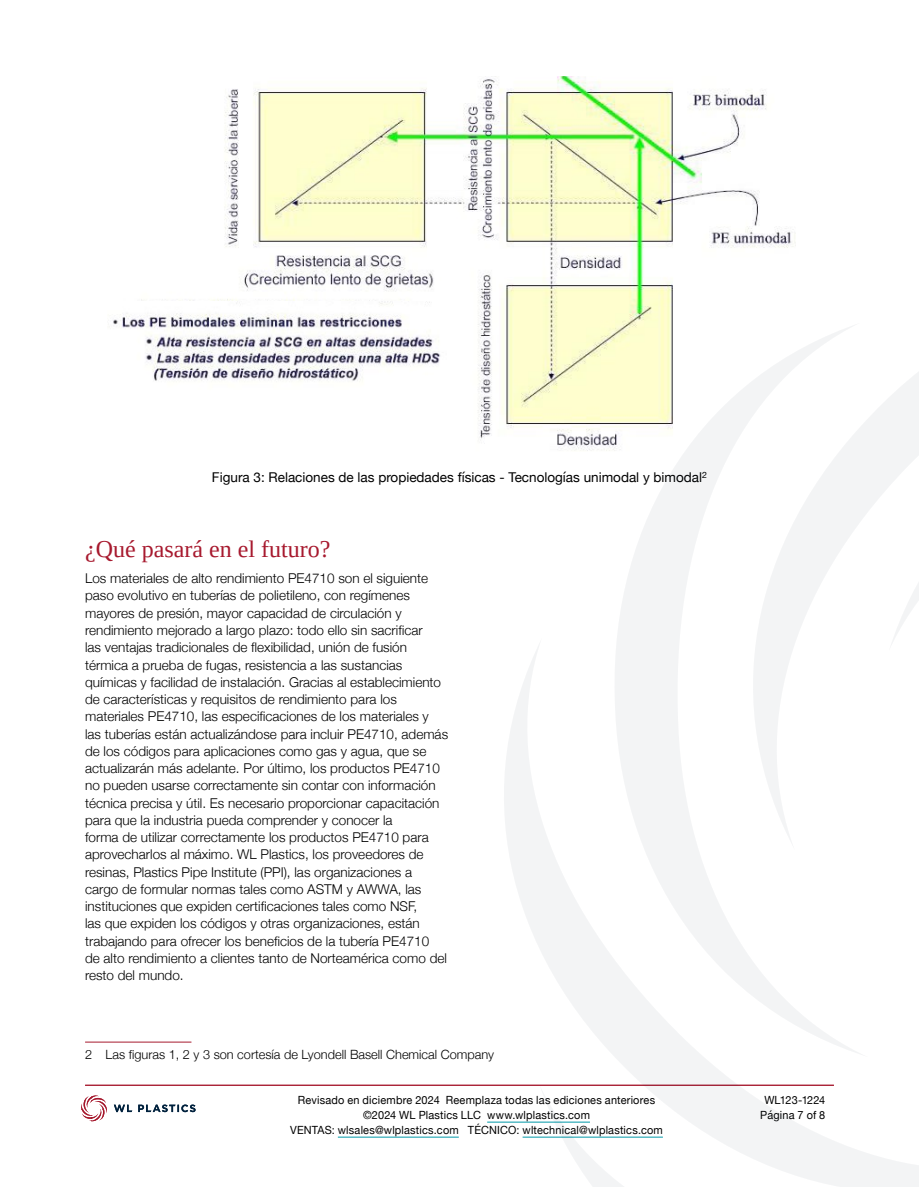
<style>
.page{position:relative;width:919px;height:1187px;background:#fff}
.page>*{position:absolute;margin:0;border:0;box-sizing:border-box;transform-origin:0 0}
.H2_Red_sentence_case{font:24px "Tinos";color:#a7192e}
.Body_-_single_column{font:300 13.5px/17.2px "Helvetica Neue";color:#000}
.caption_-_after_figure{font:13.5px "Helvetica Neue";color:#000}
.Footnote{font:300 12.75px "Helvetica Neue";color:#000}
.t1{font:11.25px/15px "Helvetica Neue";letter-spacing:.015em;color:#000;text-align:center}
</style>
<div class="page">
<hr style="left:338px;top:1136px;width:121px;height:1px;background:#0098a8">
<svg style="left:114px;top:1104px;width:81px;height:8px"></svg>
<svg style="left:81px;top:1095px;width:26px;height:26px"></svg>
<hr style="left:85px;top:1084px;width:748px;height:1px;background:#a7192e">
<img style="left:141px;top:77px;width:654px;height:374px">
<hr style="left:85px;top:1041px;width:106px;height:1px;background:#a7192e">
<svg style="left:468px;top:646px;width:450px;height:540px"></svg>
<svg style="left:610px;top:322px;width:258px;height:735px"></svg>
<svg style="left:718px;top:251px;width:200px;height:599px"></svg>
<svg style="left:888px;top:393px;width:30px;height:258px"></svg>
<img style="left:113px;top:301px;width:344px;height:102px">
<p class="caption_-_after_figure" style="left:212px;top:468px;width:496px">Figura 3: Relaciones de las propiedades físicas - Tecnologías unimodal y bimodal<sup>2</sup></p>
<p class="H2_Red_sentence_case" style="left:85px;top:534px;width:247px">¿Qué pasará en el futuro?</p>
<p class="Body_-_single_column" style="left:85px;top:568px;width:364px">Los materiales de alto rendimiento PE4710 son el siguiente paso evolutivo en tuberías de polietileno, con regímenes mayores de presión, mayor capacidad de circulación y rendimiento mejorado a largo plazo: todo ello sin sacrificar<br>las ventajas tradicionales de flexibilidad, unión de fusión térmica a prueba de fugas, resistencia a las sustancias químicas y facilidad de instalación. Gracias al establecimiento de características y requisitos de rendimiento para los materiales PE4710, las especificaciones de los materiales y las tuberías están actualizándose para incluir PE4710, además de los códigos para aplicaciones como gas y agua, que se actualizarán más adelante. Por último, los productos PE4710 no pueden usarse correctamente sin contar con información técnica precisa y útil. Es necesario proporcionar capacitación para que la industria pueda comprender y conocer la<br>forma de utilizar correctamente los productos PE4710 para aprovecharlos al máximo. WL Plastics, los proveedores de resinas, Plastics Pipe Institute (PPI), las organizaciones a cargo de formular normas tales como ASTM y AWWA, las instituciones que expiden certificaciones tales como NSF,<br>las que expiden los códigos y otras organizaciones, están trabajando para ofrecer los beneficios de la tubería PE4710<br>de alto rendimiento a clientes tanto de Norteamérica como del resto del mundo.</p>
<p class="Footnote" style="left:85px;top:1044px;width:410px">2 Las figuras 1, 2 y 3 son cortesía de Lyondell Basell Chemical Company</p>
<p class="t1" style="left:290px;top:1093px;width:374px">Revisado en diciembre 2024 Reemplaza todas las ediciones anteriores ©2024 WL Plastics LLC www.wlplastics.com<br>VENTAS: wlsales@wlplastics.com TÉCNICO: wltechnical@wlplastics.com</p>
<p class="t1" style="left:760px;top:1093px;width:67px">WL123-1224<br>Página 7 of 8</p>
</div>
